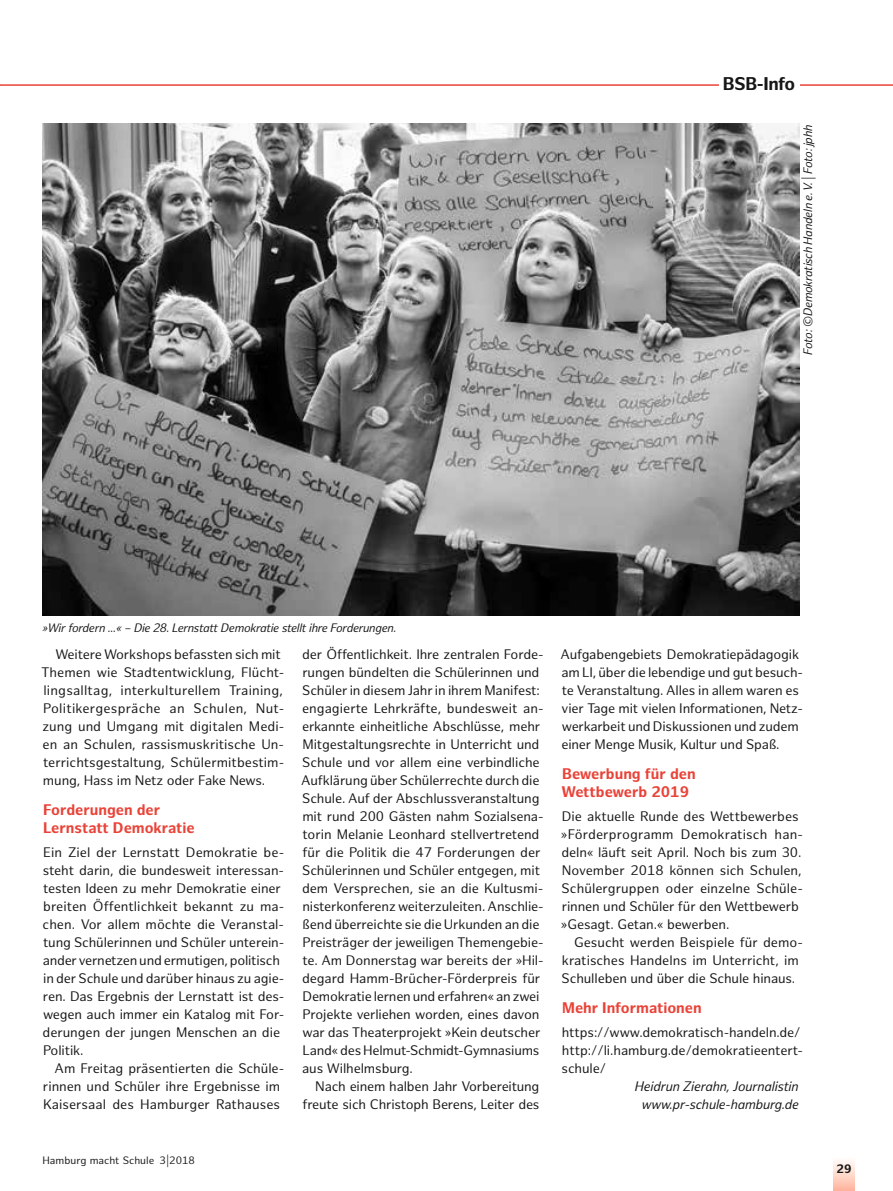
<style>
.page{position:relative;width:893px;height:1191px;background:#fff}
.page>*{position:absolute;margin:0;border:0;box-sizing:border-box;transform-origin:0 0}
.t1{font:700 18px "Hamburg Sans";letter-spacing:-.02em;color:#151616}
.t2{font:700 15px/18px "Hamburg Sans";color:#e94338}
.t3{font:13.5px/18px "Hamburg Sans";letter-spacing:-.01em;color:#151616}
.t4{font:italic 13.5px/18px "Hamburg Sans";letter-spacing:-.01em;color:#151616;text-align:center}
.t5{font:italic 12px "Hamburg Sans";letter-spacing:-.02em;color:#151616}
.t6{font:700 12px "Hamburg Sans";color:#151616}
.t7{font:10.5px "Hamburg Sans";color:#151616}
</style>
<div class="page">
<div style="left:833px;top:1157px;width:22px;height:34px;background:linear-gradient(to bottom,#fff,#ffb79f)"></div>
<hr style="left:0;top:84px;width:893px;height:2px;background:#e94338">
<div style="left:719px;top:77px;width:80px;height:25px;background:#fff"></div>
<img style="left:43px;top:123px;width:756px;height:493px">
<h1 class="t1" style="left:723px;top:73px;width:74px">BSB-Info</h1>
<p class="t5" style="left:801px;top:354px;width:231px;rotate:-90deg">Foto: ©Demokratisch Handeln e.V. | Foto: jphh</p>
<p class="t5" style="left:42px;top:621px;width:356px">»Wir fordern …« – Die 28. Lernstatt Demokratie stellt ihre Forderungen.</p>
<p class="t3" style="left:41px;top:646px;width:245px;text-indent:14px">Weitere Workshops befassten sich mit Themen wie Stadtentwicklung, Flücht&shy;lingsalltag, interkulturellem Training, Politikergespräche an Schulen, Nut&shy;zung und Umgang mit digitalen Medi&shy;en an Schulen, rassismuskritische Un&shy;terrichtsgestaltung, Schülermitbestim&shy;mung, Hass im Netz oder Fake News.</p>
<p class="t2" style="left:43px;top:801px;width:153px">Forderungen der<br>Lernstatt Demokratie</p>
<p class="t3" style="left:43px;top:844px;width:243px">Ein Ziel der Lernstatt Demokratie be&shy;steht darin, die bundesweit interessan&shy;testen Ideen zu mehr Demokratie einer breiten Öffentlichkeit bekannt zu ma&shy;chen. Vor allem möchte die Veranstal&shy;tung Schülerinnen und Schüler unterein&shy;ander vernetzen und ermutigen, politisch in der Schule und darüber hinaus zu agie&shy;ren. Das Ergebnis der Lernstatt ist des&shy;wegen auch immer ein Katalog mit For&shy;derungen der jungen Menschen an die Politik.</p>
<p class="t3" style="left:43px;top:1060px;width:243px;text-indent:12px">Am Freitag präsentierten die Schüle&shy;rinnen und Schüler ihre Ergebnisse im<br>Kaisersaal des Hamburger Rathauses</p>
<p class="t7" style="left:43px;top:1154px;width:154px">Hamburg macht Schule 3|2018</p>
<p class="t3" style="left:301px;top:646px;width:244px">der Öffentlichkeit. Ihre zentralen Forde&shy;rungen bündelten die Schülerinnen und Schüler in diesem Jahr in ihrem Manifest: engagierte Lehrkräfte, bundesweit an&shy;erkannte einheitliche Abschlüsse, mehr Mitgestaltungsrechte in Unterricht und Schule und vor allem eine verbindliche Aufklärung über Schülerrechte durch die Schule. Auf der Abschlussveranstaltung mit rund 200 Gästen nahm Sozialsena&shy;torin Melanie Leonhard stellvertretend für die Politik die 47 Forderungen der Schülerinnen und Schüler entgegen, mit dem Versprechen, sie an die Kultusmi&shy;nisterkonferenz weiterzuleiten. Anschlie&shy;ßend überreichte sie die Urkunden an die Preisträger der jeweiligen Themengebie&shy;te. Am Donnerstag war bereits der »Hil&shy;degard Hamm-Brücher-Förderpreis für Demokratie lernen und erfahren« an zwei Projekte verliehen worden, eines davon war das Theaterprojekt »Kein deutscher Land« des Helmut-Schmidt-Gymnasiums aus Wilhelmsburg.</p>
<p class="t3" style="left:302px;top:1078px;width:239px;text-align:right">Nach einem halben Jahr Vorbereitung freute sich Christoph Berens, Leiter des</p>
<p class="t3" style="left:561px;top:646px;width:244px">Aufgabengebiets Demokratiepädagogik am LI, über die lebendige und gut besuch&shy;te Veranstaltung. Alles in allem waren es vier Tage mit vielen Informationen, Netz&shy;werkarbeit und Diskussionen und zudem einer Menge Musik, Kultur und Spaß.</p>
<p class="t2" style="left:562px;top:765px;width:136px">Bewerbung für den<br>Wettbewerb 2019</p>
<p class="t3" style="left:561px;top:808px;width:244px">Die aktuelle Runde des Wettbewerbes »Förderprogramm Demokratisch han&shy;deln« läuft seit April. Noch bis zum 30.<br>November 2018 können sich Schulen, Schülergruppen oder einzelne Schüle&shy;rinnen und Schüler für den Wettbewerb »Gesagt. Getan.« bewerben.</p>
<p class="t3" style="left:562px;top:934px;width:243px;text-indent:12px">Gesucht werden Beispiele für demo&shy;kratisches Handelns im Unterricht, im<br>Schulleben und über die Schule hinaus.</p>
<p class="t2" style="left:562px;top:999px;width:141px">Mehr Informationen</p>
<p class="t3" style="left:562px;top:1024px;width:243px">https://www.demokratisch-handeln.de/ http://li.hamburg.de/demokratieentert&shy;schule/</p>
<p class="t4" style="left:635px;top:1078px;width:166px">Heidrun Zierahn, Journalistin www.pr-schule-hamburg.de</p>
<p class="t6" style="left:836px;top:1161px;width:17px">29</p>
</div>
